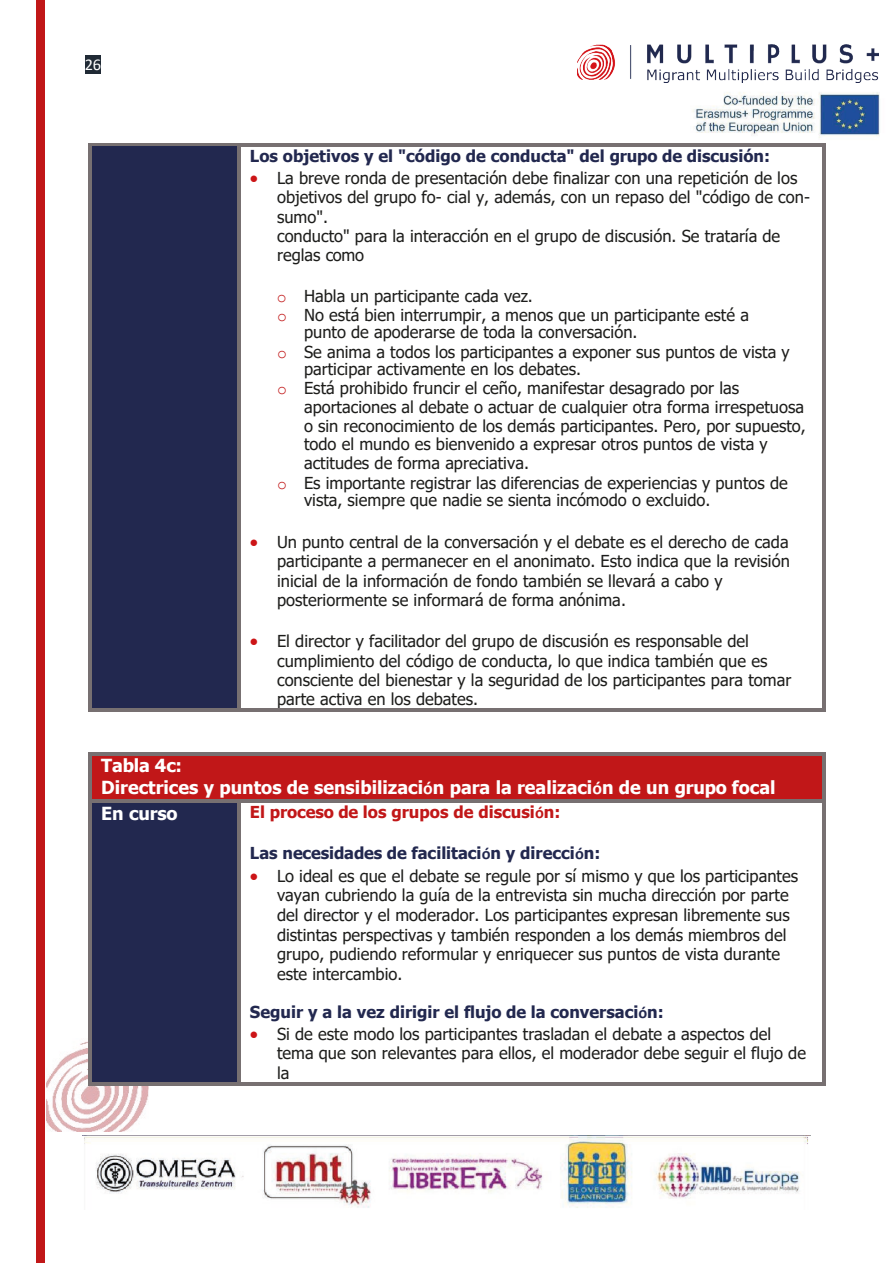
<style>
.page{position:relative;width:893px;height:1263px;background:#fff}
.page>*{position:absolute;margin:0;border:0;box-sizing:border-box;transform-origin:0 0}
.t1{font:700 18px/21.1px "Tahoma";color:#fff}
.t2{font:16.5px/19.5px "Tahoma";color:#1d1d1b}
.t3{font:700 16.5px "Tahoma";color:#22284f}
.t4{font:700 16.5px "Tahoma";color:#c11718}
.t5{font:16.5px "Calibri";color:#fff}
.s1{color:#cc1517}
.s2{font-family:"Courier New";color:#c11718}
.s3{font-family:"Calibri"}
</style>
<div class="page">
<div style="left:85px;top:56px;width:16px;height:18px;background:#202a35"></div>
<img style="left:83px;top:1135px;width:727px;height:73px">
<img style="left:46px;top:1041px;width:103px;height:90px">
<div style="left:36px;top:0;width:9px;height:1263px;background:#c11718"></div>
<img style="left:577px;top:44px;width:301px;height:38px">
<img style="left:692px;top:92px;width:188px;height:46px">
<div style="left:92px;top:146px;width:145px;height:562px;background:#22284f"></div>
<svg style="left:88px;top:143px;width:4px;height:3px"></svg>
<hr style="left:92px;top:143px;width:145px;height:3px;background:#777071">
<hr style="left:240px;top:143px;width:582px;height:3px;background:#777071">
<hr style="left:88px;top:146px;width:4px;height:562px;background:#777071">
<svg style="left:88px;top:708px;width:4px;height:4px"></svg>
<hr style="left:92px;top:708px;width:145px;height:4px;background:#777071">
<hr style="left:237px;top:146px;width:3px;height:562px;background:#777071">
<svg style="left:237px;top:708px;width:3px;height:4px"></svg>
<hr style="left:240px;top:708px;width:582px;height:4px;background:#777071">
<hr style="left:822px;top:146px;width:3px;height:562px;background:#777071">
<svg style="left:822px;top:708px;width:3px;height:4px"></svg>
<div style="left:92px;top:756px;width:730px;height:44px;background:#c11718"></div>
<svg style="left:88px;top:753px;width:4px;height:3px"></svg>
<hr style="left:92px;top:753px;width:730px;height:3px;background:#777071">
<hr style="left:88px;top:756px;width:4px;height:44px;background:#777071">
<hr style="left:822px;top:756px;width:3px;height:44px;background:#777071">
<div style="left:92px;top:803px;width:145px;height:279px;background:#22284f"></div>
<svg style="left:88px;top:800px;width:4px;height:3px"></svg>
<hr style="left:92px;top:800px;width:145px;height:3px;background:#777071">
<hr style="left:240px;top:800px;width:582px;height:3px;background:#777071">
<hr style="left:88px;top:803px;width:4px;height:279px;background:#777071">
<svg style="left:88px;top:1082px;width:4px;height:3px"></svg>
<hr style="left:92px;top:1082px;width:145px;height:3px;background:#777071">
<hr style="left:237px;top:803px;width:3px;height:279px;background:#777071">
<hr style="left:240px;top:1082px;width:582px;height:3px;background:#777071">
<hr style="left:822px;top:803px;width:3px;height:279px;background:#777071">
<p class="t5" style="left:85px;top:53px;width:18px">26</p>
<p class="t3" style="left:250px;top:144px;width:522px">Los objetivos y el "código de conducta" del grupo de discusión:</p>
<p class="t2" style="left:277px;top:169px;width:534px;text-indent:-27px"><span class="s1">•</span> La breve ronda de presentación debe finalizar con una repetición de los objetivos del grupo fo- cial y, además, con un repaso del "código de con&shy;sumo".<br>conducto" para la interacción en el grupo de discusión. Se trataría de reglas como</p>
<p class="t2" style="left:277px;top:287px;width:473px"><span class="s2">o</span> Habla un participante cada vez.<br><span class="s2">o</span> No está bien interrumpir, a menos que un participante esté a</p>
<p class="t2" style="left:277px;top:323px;width:514px;text-indent:27px">punto de apoderarse de toda la conversación.<br><span class="s2">o</span> Se anima a todos los participantes a exponer sus puntos de vista y</p>
<p class="t2" style="left:304px;top:360px;width:279px">participar activamente en los debates.</p>
<p class="t2" style="left:277px;top:380px;width:464px"><span class="s2">o</span> Está prohibido fruncir el ceño, manifestar desagrado por las</p>
<p class="t2" style="left:304px;top:398px;width:501px">aportaciones al debate o actuar de cualquier otra forma irrespetuosa</p>
<p class="t2" style="left:304px;top:417px;width:503px">o sin reconocimiento de los demás participantes. Pero, por supuesto,</p>
<p class="t2" style="left:304px;top:436px;width:465px">todo el mundo es bienvenido a expresar otros puntos de vista y</p>
<p class="t2" style="left:304px;top:454px;width:226px">actitudes de forma apreciativa.</p>
<p class="t2" style="left:304px;top:476px;width:485px;line-height:17px;text-indent:-27px"><span class="s2">o</span> Es importante registrar las diferencias de experiencias y puntos de vista, siempre que nadie se sienta incómodo o excluido.</p>
<p class="t2" style="left:277px;top:533px;width:514px;text-indent:-27px"><span class="s1">•</span> Un punto central de la conversación y el debate es el derecho de cada participante a permanecer en el anonimato. Esto indica que la revisión inicial de la información de fondo también se llevará a cabo y posteriormente se informará de forma anónima.</p>
<p class="t2" style="left:277px;top:633px;width:516px;text-indent:-27px"><span class="s1">•</span> El director y facilitador del grupo de discusión es responsable del cumplimiento del código de conducta, lo que indica también que es consciente del bienestar y la seguridad de los participantes para tomar parte activa en los debates.</p>
<p class="t1" style="left:101px;top:756px;width:676px">Tabla 4c:<br>Directrices y puntos de sensibilizaci<span class="s3">ó</span>n para la realizaci<span class="s3">ó</span>n de un grupo focal</p>
<p class="t1" style="left:101px;top:803px;width:78px">En curso</p>
<p class="t4" style="left:250px;top:801px;width:312px">El proceso de los grupos de discusi<span class="s3">ó</span>n:</p>
<p class="t3" style="left:250px;top:841px;width:352px">Las necesidades de facilitaci<span class="s3">ó</span>n y direcci<span class="s3">ó</span>n:</p>
<p class="t2" style="left:277px;top:867px;width:522px;text-indent:-27px"><span class="s1">•</span> Lo ideal es que el debate se regule por sí mismo y que los participantes vayan cubriendo la guía de la entrevista sin mucha dirección por parte del director y el moderador. Los participantes expresan libremente sus distintas perspectivas y también responden a los demás miembros del grupo, pudiendo reformular y enriquecer sus puntos de vista durante este intercambio.</p>
<p class="t3" style="left:250px;top:1000px;width:415px">Seguir y a la vez dirigir el flujo de la conversaci<span class="s3">ó</span>n:</p>
<p class="t2" style="left:277px;top:1025px;width:530px;text-indent:-27px"><span class="s1">•</span> Si de este modo los participantes trasladan el debate a aspectos del tema que son relevantes para ellos, el moderador debe seguir el flujo de la</p>
</div>
